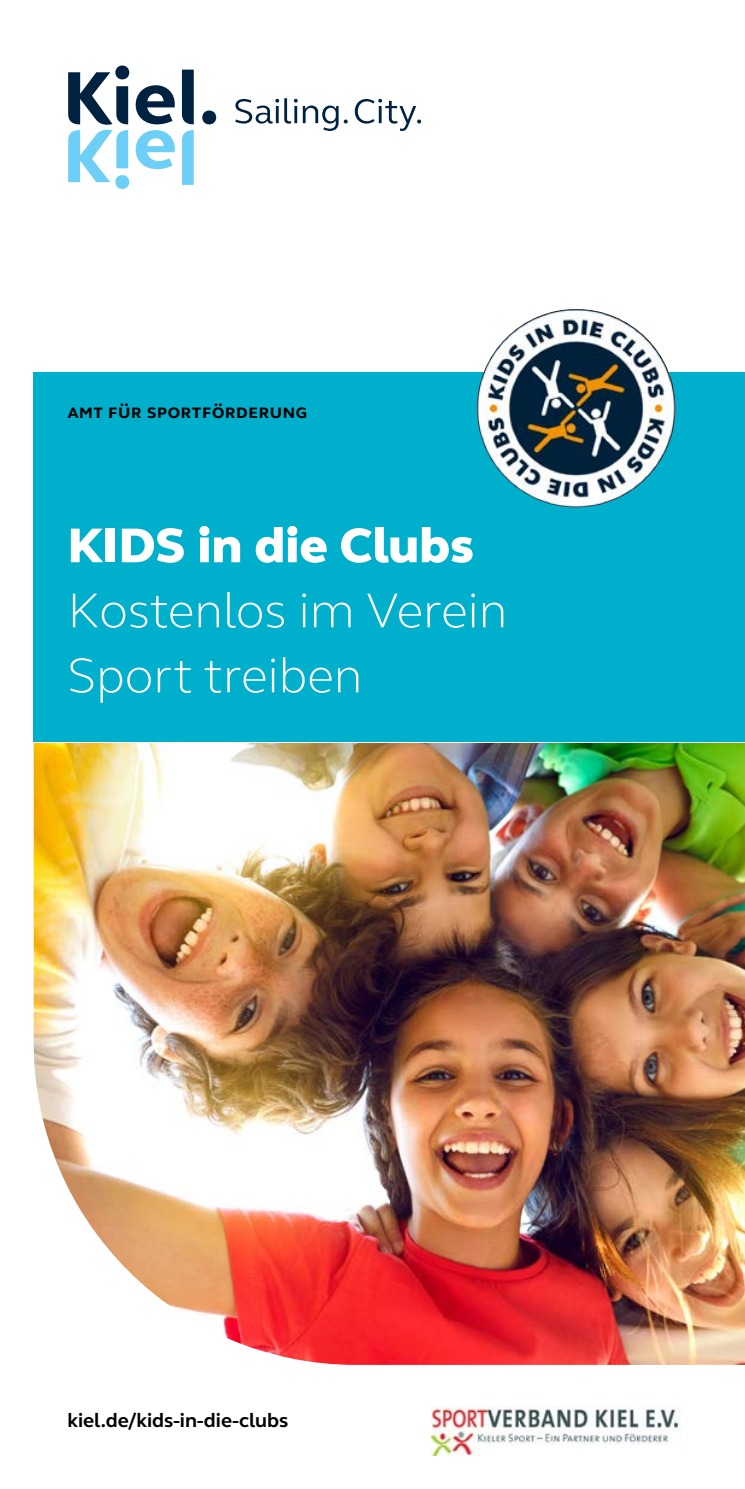
<style>
.page{position:relative;width:745px;height:1489px;background:#fff}
.page>*{position:absolute;margin:0;border:0;box-sizing:border-box;transform-origin:0 0}
.subhead{font:300 50px "FS Elliot Pro";color:#fff}
.subhead-2{font:800 50px "FS Elliot Pro";color:#fff}
.text{font:700 20px "FS Elliot Pro";color:#000}
</style>
<div class="page">
<div style="left:34px;top:372px;width:710px;height:369px;background:#00afcc"></div>
<svg style="left:235px;top:98px;width:112px;height:33px"></svg>
<svg style="left:354px;top:99px;width:67px;height:32px"></svg>
<div style="left:115px;top:175px;width:14px;height:14px;background:#6dcff6;border-radius:50%"></div>
<svg style="left:136px;top:130px;width:39px;height:39px"></svg>
<svg style="left:182px;top:130px;width:12px;height:55px"></svg>
<div style="left:115px;top:65px;width:14px;height:14px;background:#002241;border-radius:50%"></div>
<div style="left:202px;top:110px;width:14px;height:14px;background:#002241;border-radius:50%"></div>
<svg style="left:136px;top:85px;width:39px;height:39px"></svg>
<svg style="left:182px;top:70px;width:12px;height:54px"></svg>
<svg style="left:68px;top:72px;width:60px;height:110px"></svg>
<img style="left:34px;top:743px;width:710px;height:621px">
<img style="left:431px;top:1406px;width:249px;height:49px">
<img style="left:476px;top:309px;width:199px;height:198px;border-radius:99px">
<p class="text" style="left:67px;top:398px;width:241px">Amt für Sportförderung</p>
<p class="subhead-2" style="left:67px;top:512px;width:408px">KIDS in die Clubs</p>
<p class="subhead" style="left:67px;top:577px;width:441px">Kostenlos im Verein</p>
<p class="subhead" style="left:67px;top:642px;width:296px">Sport treiben</p>
<p class="text" style="left:67px;top:1406px;width:222px">kiel.de/kids-in-die-clubs</p>
</div>
